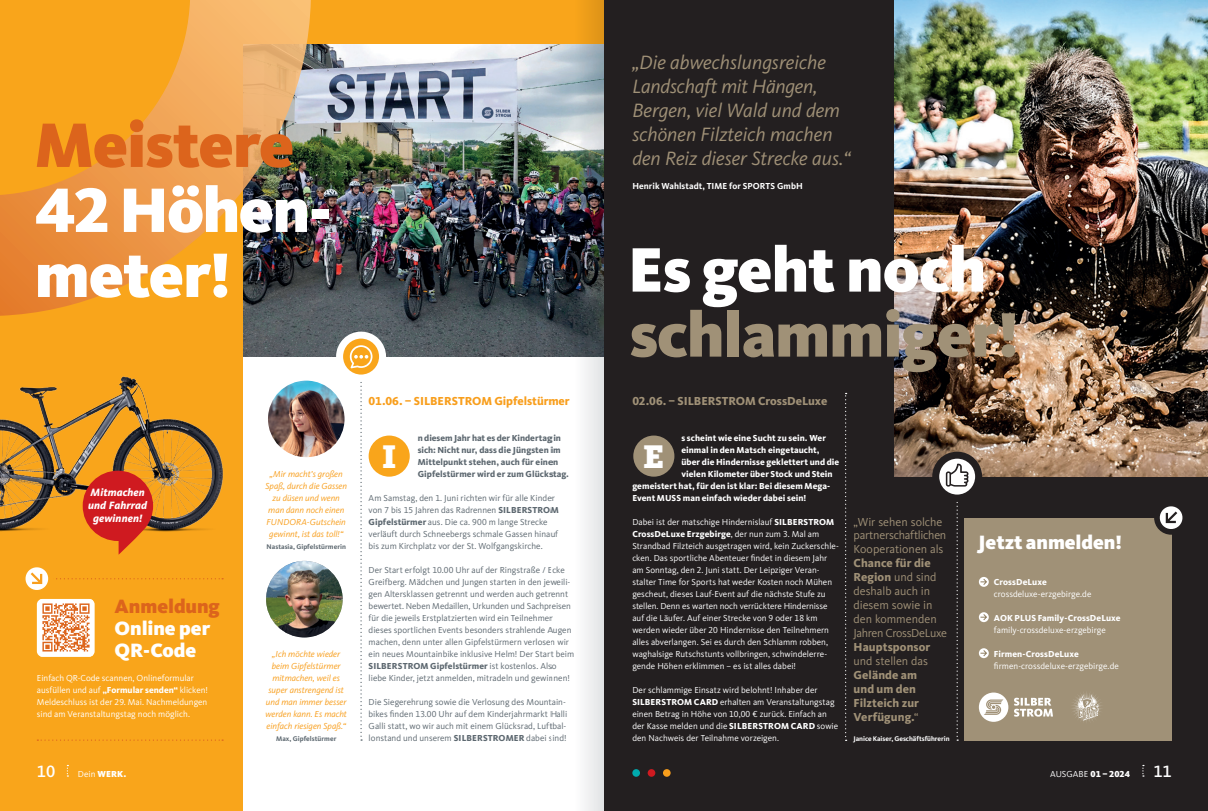
<style>
.page{position:relative;width:1208px;height:811px;background:#fff}
.page>*{position:absolute;margin:0;border:0;box-sizing:border-box;transform-origin:0 0}
.t1{font:900 65px/65px "Kievit OT";letter-spacing:-.015em;color:#fff}
.t2{font:900 65px "Kievit OT";letter-spacing:-.015em;color:#a09177}
.t3{font:900 34px "Kievit Slab Pro";color:#fff}
.t4{font:italic 20px/24px "Kievit OT";color:#a09177}
.t5{font:900 20px/22px "Kievit OT";letter-spacing:-.005em;color:#fff}
.t6{font:500 17px "Kievit OT";color:#fff}
.t7{font:12px/14px "Kievit OT";letter-spacing:-.005em;color:#a09177}
.t8{font:800 12px "Kievit OT";letter-spacing:-.005em;color:#f89e1c}
.t9{font:800 12px "Kievit OT";letter-spacing:-.005em;color:#a09177}
.t10{font:italic 800 11px/12.7px "Kievit OT";letter-spacing:.01em;color:#fff;text-align:center}
.t11{font:9px/12px "Kievit OT";color:#fff}
.t12{font:9px/12px "Kievit OT";color:#5d6870}
.t13{font:italic 9px/12px "Kievit OT";color:#f89e1c;text-align:center}
.t14{font:800 9px "Kievit OT";letter-spacing:.005em;color:#fff}
.t15{font:800 9px/12px "Kievit OT";letter-spacing:.005em;color:#5d6870}
.t16{font:700 9px "Kievit OT";letter-spacing:.005em;color:#fff}
.t17{font:900 9px "Kievit OT";color:#fff}
.t18{font:700 7px "Kievit OT";letter-spacing:.005em;color:#5d6870}
.t19{font:700 7px "Kievit OT";letter-spacing:-.005em;color:#fff}
.s1{color:#dc641c}
.s2{font-weight:800}
.s3{font-weight:400}
.s4{font-weight:900}
</style>
<div class="page">
<div style="left:0;top:0;width:604px;height:811px;background:#f9a51b"></div>
<div style="left:604px;top:0;width:604px;height:811px;background:#231f20"></div>
<div style="left:244px;top:129px;width:360px;height:682px;background:#fff"></div>
<img style="left:244px;top:45px;width:307px;height:312px">
<svg style="left:0;top:0;width:311px;height:316px"></svg>
<img style="left:268px;top:381px;width:76px;height:76px;border-radius:38px">
<img style="left:266px;top:561px;width:77px;height:76px;border-radius:38px">
<svg style="left:37px;top:739px;width:186px;height:2px"></svg>
<div style="left:37px;top:599px;width:58px;height:58px;background:#fff;border-radius:6px"></div>
<img style="left:42px;top:603px;width:48px;height:49px">
<img style="left:894px;top:0;width:314px;height:477px">
<svg style="left:339px;top:335px;width:43px;height:43px"></svg>
<div style="left:336px;top:331px;width:50px;height:50px;border:7px solid #fff;border-radius:50%"></div>
<svg style="left:845px;top:393px;width:1px;height:348px"></svg>
<div style="left:964px;top:518px;width:207px;height:222px;background:#a09177"></div>
<div style="left:1154px;top:501px;width:34px;height:34px;background:#231f20;border-radius:50%"></div>
<svg style="left:1158px;top:506px;width:25px;height:24px"></svg>
<svg style="left:25px;top:567px;width:198px;height:23px"></svg>
<div style="left:979px;top:577px;width:9px;height:10px;background:#fff;border-radius:50%"></div>
<svg style="left:980px;top:579px;width:7px;height:6px"></svg>
<div style="left:979px;top:612px;width:9px;height:10px;background:#fff;border-radius:50%"></div>
<svg style="left:980px;top:614px;width:7px;height:6px"></svg>
<svg style="left:979px;top:648px;width:9px;height:10px"></svg>
<svg style="left:980px;top:650px;width:7px;height:6px"></svg>
<svg style="left:1073px;top:693px;width:28px;height:28px"></svg>
<svg style="left:979px;top:692px;width:74px;height:30px"></svg>
<svg style="left:935px;top:455px;width:43px;height:43px"></svg>
<div style="left:932px;top:452px;width:50px;height:49px;border:7px solid #231f20;border-radius:50%"></div>
<svg style="left:946px;top:463px;width:22px;height:278px"></svg>
<svg style="left:350px;top:345px;width:22px;height:395px"></svg>
<img style="left:0;top:376px;width:224px;height:156px">
<svg style="left:83px;top:471px;width:70px;height:84px"></svg>
<div style="left:369px;top:435px;width:41px;height:42px;background:#f9a51b;border-radius:50%"></div>
<div style="left:633px;top:435px;width:41px;height:42px;background:#a09177;border-radius:50%"></div>
<svg style="left:1142px;top:765px;width:2px;height:11px"></svg>
<div style="left:663px;top:769px;width:7px;height:8px;background:#f89e1c;border-radius:50%"></div>
<div style="left:647px;top:769px;width:8px;height:8px;background:#cf1a20;border-radius:50%"></div>
<div style="left:632px;top:769px;width:8px;height:8px;background:#00aaad;border-radius:50%"></div>
<img style="left:551px;top:0;width:53px;height:811px">
<p class="t1" style="left:35px;top:112px;width:298px"><span class="s1">Meistere<br></span>42 Höhen&shy;meter!</p>
<p class="t10" style="left:88px;top:486px;width:60px">Mitmachen und Fahrrad gewinnen!</p>
<p class="t5" style="left:115px;top:595px;width:107px"><span class="s1">Anmeldung<br></span>Online per<br>QR-Code</p>
<p class="t11" style="left:37px;top:672px;width:173px">Einfach QR-Code scannen, Onlineformular ausfüllen und auf <span class="s2">„Formular senden“</span> klicken!<br>Meldeschluss ist der 29. Mai. Nachmeldungen sind am Veranstaltungstag noch möglich.</p>
<p class="t13" style="left:265px;top:467px;width:83px">„Mir macht's großen<br>Spaß, durch die Gassen zu düsen und wenn man dann noch einen<br>FUNDORA-Gutschein gewinnt, ist das toll!“</p>
<p class="t18" style="left:266px;top:542px;width:81px">Nastasia, Gipfelstürmerin</p>
<p class="t13" style="left:265px;top:647px;width:83px">„Ich möchte wieder beim Gipfelstürmer mitmachen, weil es super anstrengend ist und man immer besser werden kann. Es macht einfach riesigen Spaß.“</p>
<p class="t18" style="left:276px;top:734px;width:62px">Max, Gipfelstürmer</p>
<p class="t4" style="left:632px;top:50px;width:220px">„Die abwechslungsreiche<br>Landschaft mit Hängen,<br>Bergen, viel Wald und dem schönen Filzteich machen den Reiz dieser Strecke aus.“</p>
<p class="t16" style="left:632px;top:180px;width:172px">Henrik Wahlstadt, TIME for SPORTS GmbH</p>
<p class="t1" style="left:628px;top:237px;width:360px">Es geht noch</p>
<p class="t2" style="left:630px;top:296px;width:391px">schlammiger!</p>
<p class="t9" style="left:632px;top:393px;width:196px">02.06. – SILBERSTROM CrossDeLuxe</p>
<p class="t14" style="left:681px;top:432px;width:146px">s scheint wie eine Sucht zu sein. Wer</p>
<p class="t14" style="left:681px;top:444px;width:140px">einmal in den Matsch eingetaucht,</p>
<p class="t14" style="left:681px;top:456px;width:159px">über die Hindernisse geklettert und die</p>
<p class="t14" style="left:681px;top:468px;width:153px">vielen Kilometer über Stock und Stein</p>
<p class="t14" style="left:632px;top:480px;width:199px">gemeistert hat, für den ist klar: Bei diesem Mega-</p>
<p class="t14" style="left:632px;top:492px;width:176px">Event MUSS man einfach wieder dabei sein!</p>
<p class="t11" style="left:632px;top:516px;width:208px">Dabei ist der matschige Hindernislauf <span class="s2">SILBERSTROM CrossDeLuxe Erzgebirge</span>, der nun zum 3. Mal am Strandbad Filzteich ausgetragen wird, kein Zuckerschle&shy;cken. Das sportliche Abenteuer findet in diesem Jahr am Sonntag, den 2. Juni statt. Der Leipziger Veran&shy;stalter Time for Sports hat weder Kosten noch Mühen gescheut, dieses Lauf-Event auf die nächste Stufe zu stellen. Denn es warten noch verrücktere Hindernisse auf die Läufer. Auf einer Strecke von 9 oder 18 km werden wieder über 20 Hindernisse den Teilnehmern alles abverlangen. Sei es durch den Schlamm robben, waghalsige Rutschstunts vollbringen, schwindelerre&shy;gende Höhen erklimmen – es ist alles dabei!</p>
<p class="t11" style="left:632px;top:684px;width:207px">Der schlammige Einsatz wird belohnt! Inhaber der <span class="s2">SILBERSTROM CARD</span> erhalten am Veranstaltungstag einen Betrag in Höhe von 10,00 € zurück. Einfach an der Kasse melden und die <span class="s2">SILBERSTROM CARD</span> sowie den Nachweis der Teilnahme vorzeigen.</p>
<p class="t8" style="left:369px;top:393px;width:203px">01.06. – SILBERSTROM Gipfelstürmer</p>
<p class="t15" style="left:418px;top:431px;width:153px">n diesem Jahr hat es der Kindertag in sich: Nicht nur, dass die Jüngsten im Mittelpunkt stehen, auch für einen Gipfelstürmer wird er zum Glückstag.</p>
<p class="t12" style="left:369px;top:492px;width:191px">Am Samstag, den 1. Juni richten wir für alle Kinder von 7 bis 15 Jahren das Radrennen <span class="s2">SILBERSTROM Gipfelstürmer</span> aus. Die ca. 900 m lange Strecke verläuft durch Schneebergs schmale Gassen hinauf bis zum Kirchplatz vor der St. Wolfgangskirche.</p>
<p class="t12" style="left:369px;top:564px;width:207px">Der Start erfolgt 10.00 Uhr auf der Ringstraße / Ecke Greifberg. Mädchen und Jungen starten in den jeweili&shy;gen Altersklassen getrennt und werden auch getrennt bewertet. Neben Medaillen, Urkunden und Sachpreisen für die jeweils Erstplatzierten wird ein Teilnehmer dieses sportlichen Events besonders strahlende Augen machen, denn unter allen Gipfelstürmern verlosen wir ein neues Mountainbike inklusive Helm! Der Start beim <span class="s2">SILBERSTROM Gipfelstürmer</span> ist kostenlos. Also liebe Kinder, jetzt anmelden, mitradeln und gewinnen!</p>
<p class="t12" style="left:369px;top:696px;width:200px">Die Siegerehrung sowie die Verlosung des Mountain&shy;bikes finden 13.00 Uhr auf dem Kinderjahrmarkt Halli Galli statt, wo wir auch mit einem Glücksrad, Luftbal&shy;lonstand und unserem <span class="s2">SILBERSTROMER</span> dabei sind!</p>
<p class="t3" style="left:383px;top:434px;width:14px">I</p>
<p class="t3" style="left:644px;top:434px;width:22px">E</p>
<p class="t7" style="left:853px;top:515px;width:95px">„Wir sehen solche partnerschaftlichen<br>Kooperationen als<br><span class="s2">Chance für die<br>Region</span> und sind deshalb auch in diesem sowie in den kommenden<br>Jahren CrossDeLuxe<br><span class="s2">Hauptsponsor </span>und stellen das<br><span class="s2">Gelände am<br>und um den<br>Filzteich zur<br>Verfügung.</span>“</p>
<p class="t19" style="left:853px;top:734px;width:98px">Janice Kaiser, Geschäftsführerin</p>
<p class="t5" style="left:978px;top:531px;width:145px">Jetzt anmelden!</p>
<p class="t11" style="left:994px;top:576px;width:99px"><span class="s2">CrossDeLuxe </span>crossdeluxe-erzgebirge.de</p>
<p class="t11" style="left:994px;top:612px;width:128px"><span class="s2">AOK PLUS Family-CrossDeLuxe </span>family-crossdeluxe-erzgebirge</p>
<p class="t11" style="left:994px;top:648px;width:126px"><span class="s2">Firmen-CrossDeLuxe </span>firmen-crossdeluxe-erzgebirge.de</p>
<h3 class="t6" style="left:37px;top:761px;width:20px">10</h3>
<p class="t17" style="left:78px;top:768px;width:50px"><span class="s3">Dein</span> WERK.</p>
<p class="t11" style="left:1050px;top:768px;width:81px">AUSGABE <span class="s4">01 – 2024</span></p>
<h3 class="t6" style="left:1153px;top:761px;width:20px">11</h3>
</div>
